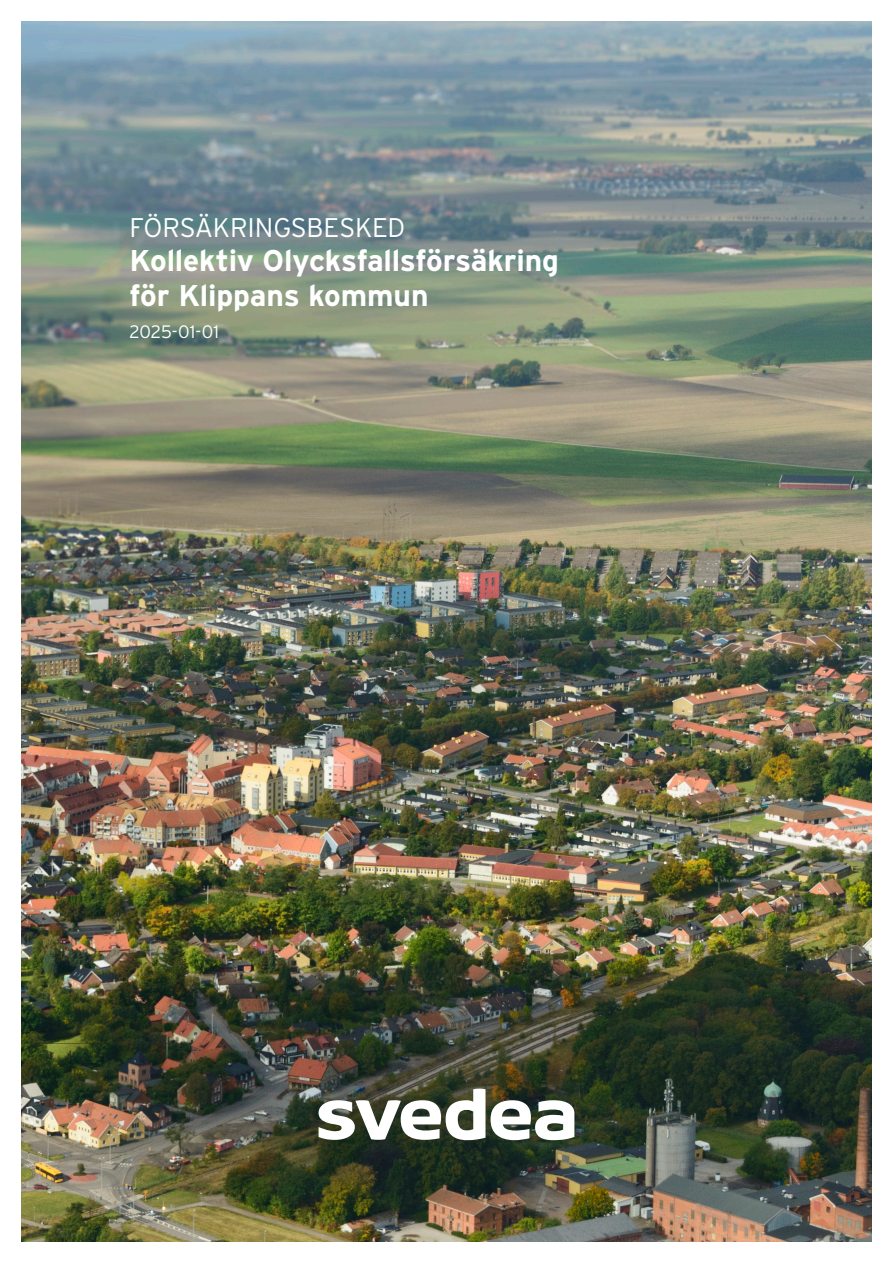
<style>
.page{position:relative;width:893px;height:1263px;background:#fff}
.page>*{position:absolute;margin:0;border:0;box-sizing:border-box;transform-origin:0 0}
.t1{font:700 30px/34.5px "Interstate";letter-spacing:-.005em;color:#fff}
.t2{font:300 27px "Interstate";letter-spacing:-.01em;color:#fff}
.Rubrik_1{font:300 18px "Interstate";color:#fff}
</style>
<div class="page">
<img style="left:21px;top:21px;width:851px;height:1221px">
<svg style="left:491px;top:1100px;width:83px;height:40px"></svg>
<svg style="left:319px;top:1089px;width:166px;height:51px"></svg>
<p class="t2" style="left:130px;top:212px;width:277px">FÖRSÄKRINGSBESKED</p>
<p class="t1" style="left:130px;top:243px;width:431px">Kollektiv Olycksfallsförsäkring för Klippans kommun</p>
<p class="Rubrik_1" style="left:130px;top:321px;width:91px">2025-01-01</p>
</div>
